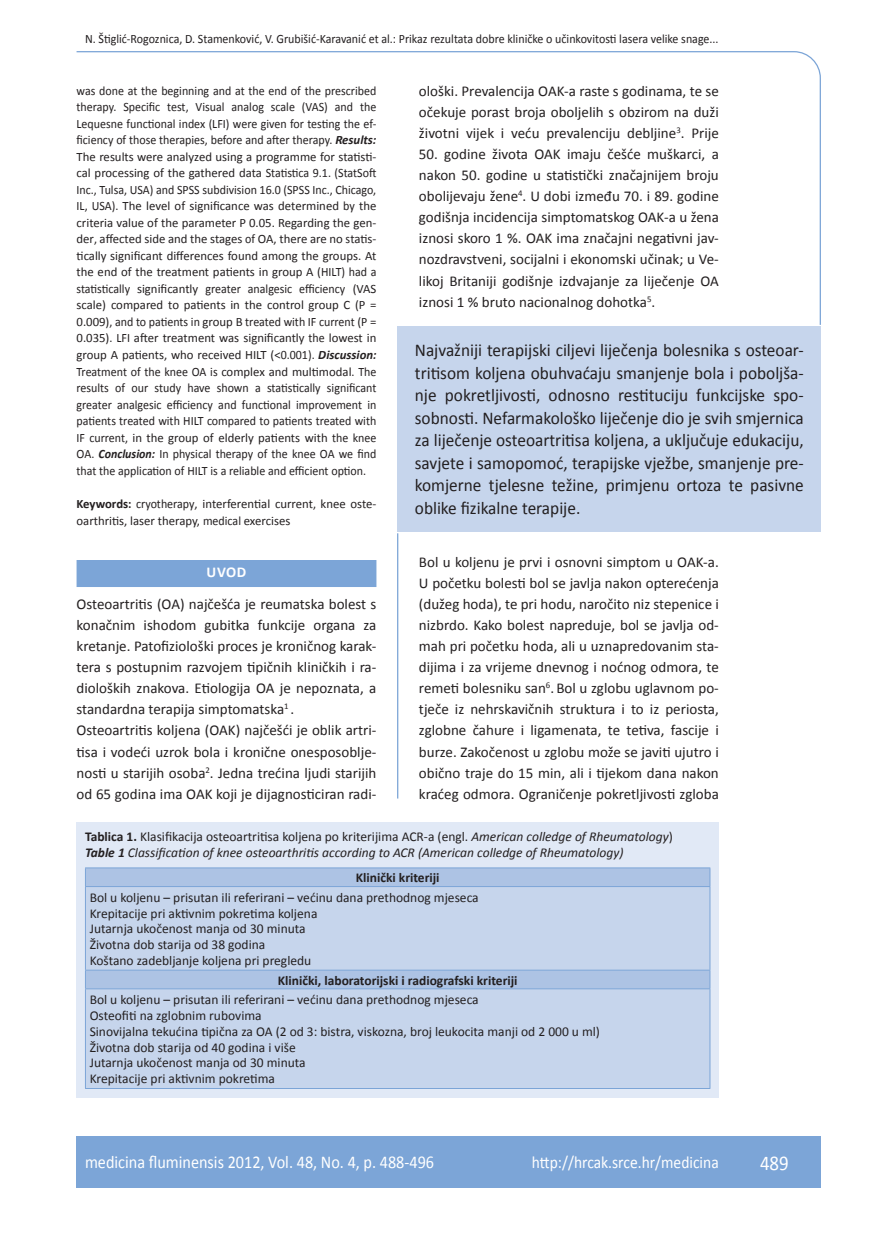
<style>
.page{position:relative;width:872px;height:1234px;background:#fff}
.page>*{position:absolute;margin:0;border:0;box-sizing:border-box;transform-origin:0 0}
.t1{font:21px "Calibri";color:#fff;scale:.9 1}
.anterfile{font:18px/22.5px "Calibri";color:#231f20;text-align:justify;scale:.96 1}
.t2{font:18px "Calibri";color:#fff;scale:.9 1}
.t3{font:17.25px "Calibri";color:#fff;scale:.9 1}
.osnovni_tekst{font:15px/21px "Calibri";color:#231f20;text-align:justify}
.naslov_ruler{font:700 15px "Calibri";color:#fff}
.tablica{font:13.5px "Calibri";color:#231f20}
.potpis_slika{font:italic 13.5px/16.5px "Calibri";color:#231f20}
.tablica-2{font:700 13.5px "Calibri";color:#231f20}
.summary{font:12.75px/16.5px "Calibri";color:#231f20;text-align:justify;scale:.94 1}
.glava{font:12.75px "Calibri";color:#231f20;scale:.94 1}
.key_words{font:12.75px/16.5px "Calibri";color:#231f20;scale:.94 1}
.s1{font-weight:700;font-style:italic}
.s2{font-weight:700}
.s3{font-weight:700;font-style:normal}
.s4{font-style:normal}
</style>
<div class="page">
<svg style="left:76px;top:51px;width:745px;height:274px"></svg>
<hr style="left:397px;top:533px;width:1px;height:265px;background:#7ca5d7">
<div style="left:77px;top:1135px;width:744px;height:51px;background:#7ca5d7"></div>
<div style="left:77px;top:560px;width:299px;height:27px;background:#7ca5d7"></div>
<div style="left:398px;top:325px;width:423px;height:206px;background:#c6d5ec"></div>
<div style="left:77px;top:822px;width:642px;height:275px;background:#e1e9f6"></div>
<div style="left:86px;top:868px;width:623px;height:18px;background:#adc3e4"></div>
<svg style="left:86px;top:887px;width:623px;height:200px;background:#c3d3eb"></svg>
<hr style="left:85px;top:867px;width:625px;height:1px;background:#7ca5d7">
<svg style="left:85px;top:868px;width:1px;height:18px"></svg>
<svg style="left:709px;top:868px;width:1px;height:18px"></svg>
<hr style="left:85px;top:886px;width:625px;height:1px;background:#7ca5d7">
<hr style="left:85px;top:886px;width:1px;height:83px;background:#7ca5d7">
<hr style="left:709px;top:886px;width:1px;height:83px;background:#7ca5d7">
<hr style="left:85px;top:969px;width:625px;height:1px;background:#7ca5d7">
<svg style="left:85px;top:970px;width:1px;height:18px"></svg>
<svg style="left:709px;top:970px;width:1px;height:18px"></svg>
<hr style="left:85px;top:988px;width:625px;height:1px;background:#7ca5d7">
<hr style="left:85px;top:988px;width:1px;height:99px;background:#7ca5d7">
<hr style="left:709px;top:988px;width:1px;height:99px;background:#7ca5d7">
<hr style="left:85px;top:1087px;width:625px;height:1px;background:#7ca5d7">
<p class="glava" style="left:85px;top:30px;width:675px">N. Štiglić-Rogoznica, D. Stamenković, V. Grubišić-Karavanić et al.: Prikaz rezultata dobre kliničke o učinkovitosti lasera velike snage...</p>
<p class="summary" style="left:77px;top:82px;width:320px">was done at the beginning and at the end of the prescribed therapy. Specific test, Visual analog scale (VAS) and the Lequesne functional index (LFI) were given for testing the ef&shy;ficiency of those therapies, before and after therapy. <span class="s1">Results:<br></span>The results were analyzed using a programme for statisti&shy;cal processing of the gathered data Statistica 9.1. (StatSoft Inc., Tulsa, USA) and SPSS subdivision 16.0 (SPSS Inc., Chicago, IL, USA). The level of significance was determined by the criteria value of the parameter P 0.05. Regarding the gen&shy;der, affected side and the stages of OA, there are no statis&shy;tically significant differences found among the groups. At the end of the treatment patients in group A (HILT) had a statistically significantly greater analgesic efficiency (VAS scale) compared to patients in the control group C (P = 0.009), and to patients in group B treated with IF current (P = 0.035). LFI after treatment was significantly the lowest in group A patients, who received HILT (&lt;0.001). <span class="s1">Discussion:<br></span>Treatment of the knee OA is complex and multimodal. The results of our study have shown a statistically significant greater analgesic efficiency and functional improvement in patients treated with HILT compared to patients treated with IF current, in the group of elderly patients with the knee OA. <span class="s1">Conclusion:</span> In physical therapy of the knee OA we find that the application of HILT is a reliable and efficient option.</p>
<p class="key_words" style="left:77px;top:495px;width:320px"><span class="s2">Keywords:</span> cryotherapy, interferential current, knee oste&shy;oarthritis, laser therapy, medical exercises</p>
<p class="osnovni_tekst" style="left:419px;top:80px;width:301px">ološki. Prevalencija OAK-a raste s godinama, te se očekuje porast broja oboljelih s obzirom na duži životni vijek i veću prevalenciju debljine<sup>3</sup>. Prije</p>
<p class="osnovni_tekst" style="left:419px;top:143px;width:301px">50. godine života OAK imaju češće muškarci, a nakon 50. godine u statistički značajnijem broju obolijevaju žene<sup>4</sup>. U dobi između 70. i 89. godine godišnja incidencija simptomatskog OAK-a u žena iznosi skoro 1 %. OAK ima značajni negativni jav&shy;nozdravstveni, socijalni i ekonomski učinak; u Ve&shy;likoj Britaniji godišnje izdvajanje za liječenje OA iznosi 1 % bruto nacionalnog dohotka<sup>5</sup>.</p>
<p class="anterfile" style="left:415px;top:338px;width:407px">Najvažniji terapijski ciljevi liječenja bolesnika s osteoar&shy;tritisom koljena obuhvaćaju smanjenje bola i poboljša&shy;nje pokretljivosti, odnosno restituciju funkcijske spo&shy;sobnosti. Nefarmakološko liječenje dio je svih smjernica za liječenje osteoartritisa koljena, a uključuje edukaciju, savjete i samopomoć, terapijske vježbe, smanjenje pre&shy;komjerne tjelesne težine, primjenu ortoza te pasivne oblike fizikalne terapije.</p>
<p class="osnovni_tekst" style="left:419px;top:551px;width:301px">Bol u koljenu je prvi i osnovni simptom u OAK-a.<br>U početku bolesti bol se javlja nakon opterećenja (dužeg hoda), te pri hodu, naročito niz stepenice i nizbrdo. Kako bolest napreduje, bol se javlja od&shy;mah pri početku hoda, ali u uznapredovanim sta&shy;dijima i za vrijeme dnevnog i noćnog odmora, te remeti bolesniku san<sup>6</sup>. Bol u zglobu uglavnom po&shy;tječe iz nehrskavičnih struktura i to iz periosta, zglobne čahure i ligamenata, te tetiva, fascije i burze. Zakočenost u zglobu može se javiti ujutro i obično traje do 15 min, ali i tijekom dana nakon kraćeg odmora. Ograničenje pokretljivosti zgloba</p>
<p class="potpis_slika" style="left:85px;top:827px;width:589px"><span class="s3">Tablica 1.</span> <span class="s4">Klasifikacija osteoartritisa koljena po kriterijima ACR-a (engl.</span> American colledge of Rheumatology<span class="s4">)<br></span><span class="s2">Table 1</span> Classification of knee osteoarthritis according to ACR (American colledge of Rheumatology)</p>
<p class="tablica-2" style="left:356px;top:869px;width:85px">Klinički kriteriji</p>
<p class="tablica" style="left:90px;top:888px;width:390px">Bol u koljenu – prisutan ili referirani – većinu dana prethodnog mjeseca</p>
<p class="tablica" style="left:90px;top:904px;width:229px">Krepitacije pri aktivnim pokretima koljena</p>
<p class="tablica" style="left:90px;top:920px;width:217px">Jutarnja ukočenost manja od 30 minuta</p>
<p class="tablica" style="left:90px;top:936px;width:177px">Životna dob starija od 38 godina</p>
<p class="tablica" style="left:90px;top:951px;width:223px">Koštano zadebljanje koljena pri pregledu</p>
<p class="tablica-2" style="left:278px;top:971px;width:241px">Klinički, laboratorijski i radiografski kriteriji</p>
<p class="tablica" style="left:90px;top:991px;width:390px">Bol u koljenu – prisutan ili referirani – većinu dana prethodnog mjeseca</p>
<p class="tablica" style="left:90px;top:1006px;width:173px">Osteofiti na zglobnim rubovima</p>
<p class="tablica" style="left:90px;top:1022px;width:512px">Sinovijalna tekućina tipična za OA (2 od 3: bistra, viskozna, broj leukocita manji od 2 000 u ml)</p>
<p class="tablica" style="left:90px;top:1038px;width:208px">Životna dob starija od 40 godina i više</p>
<p class="tablica" style="left:90px;top:1054px;width:217px">Jutarnja ukočenost manja od 30 minuta</p>
<p class="tablica" style="left:90px;top:1069px;width:187px">Krepitacije pri aktivnim pokretima</p>
<p class="naslov_ruler" style="left:207px;top:563px;width:41px">UVOD</p>
<p class="osnovni_tekst" style="left:77px;top:593px;width:301px">Osteoartritis (OA) najčešća je reumatska bolest s konačnim ishodom gubitka funkcije organa za kretanje. Patofiziološki proces je kroničnog karak&shy;tera s postupnim razvojem tipičnih kliničkih i ra&shy;dioloških znakova. Etiologija OA je nepoznata, a standardna terapija simptomatska<sup>1</sup> .</p>
<p class="osnovni_tekst" style="left:77px;top:719px;width:301px">Osteoartritis koljena (OAK) najčešći je oblik artri&shy;tisa i vodeći uzrok bola i kronične onesposoblje&shy;nosti u starijih osoba<sup>2</sup>. Jedna trećina ljudi starijih od 65 godina ima OAK koji je dijagnosticiran radi-</p>
<p class="t2" style="left:85px;top:1150px;width:389px">medicina fluminensis 2012, Vol. 48, No. 4, p. 488-496</p>
<p class="t3" style="left:532px;top:1151px;width:209px">http://hrcak.srce.hr/medicina</p>
<p class="t1" style="left:760px;top:1149px;width:33px">489</p>
</div>
